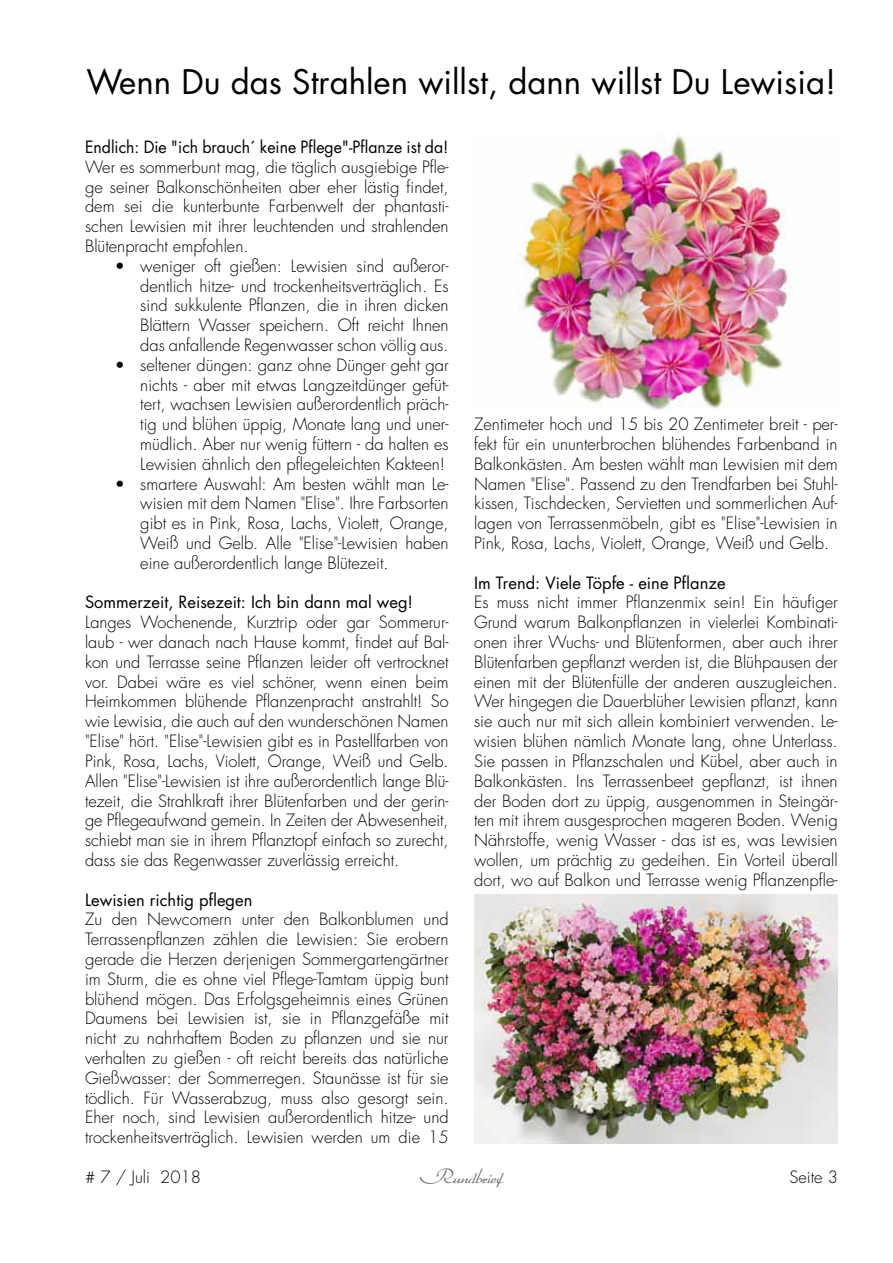
<style>
.page{position:relative;width:893px;height:1263px;background:#fff}
.page>*{position:absolute;margin:0;border:0;box-sizing:border-box;transform-origin:0 0}
.t1{font:33px "Futura Std";color:#000}
.t2{font:300 19.5px "Arabella Pro";color:#707172}
.t3{font:300 16.5px/19.8px "Futura Std";color:#000;text-align:justify}
.t4{font:16.5px "Futura Std";color:#000}
.t5{font:16.5px "Futura Std";color:#000;scale:.96 1}
</style>
<div class="page">
<img style="left:523px;top:133px;width:267px;height:277px">
<img style="left:474px;top:894px;width:364px;height:249px">
<h1 class="t1" style="left:87px;top:60px;width:751px">Wenn Du das Strahlen willst, dann willst Du Lewisia!</h1>
<p class="t5" style="left:85px;top:136px;width:380px">Endlich: Die "ich brauch´ keine Pflege"-Pflanze ist da!</p>
<p class="t3" style="left:85px;top:157px;width:365px">Wer es sommerbunt mag, die täglich ausgiebige Pfle&shy;ge seiner Balkonschönheiten aber eher lästig findet, dem sei die kunterbunte Farbenwelt der phantasti&shy;schen Lewisien mit ihrer leuchtenden und strahlenden Blütenpracht empfohlen.</p>
<p class="t3" style="left:140px;top:256px;width:310px;text-indent:-26px">• weniger oft gießen: Lewisien sind außeror&shy;dentlich hitze- und trockenheitsverträglich. Es sind sukkulente Pflanzen, die in ihren dicken Blättern Wasser speichern. Oft reicht Ihnen das anfallende Regenwasser schon völlig aus.</p>
<p class="t3" style="left:140px;top:355px;width:310px;text-indent:-26px">• seltener düngen: ganz ohne Dünger geht gar nichts - aber mit etwas Langzeitdünger gefüt&shy;tert, wachsen Lewisien außerordentlich präch&shy;tig und blühen üppig, Monate lang und uner&shy;müdlich. Aber nur wenig füttern - da halten es Lewisien ähnlich den pflegeleichten Kakteen!</p>
<p class="t3" style="left:140px;top:474px;width:310px;text-indent:-26px">• smartere Auswahl: Am besten wählt man Le&shy;wisien mit dem Namen "Elise". Ihre Farbsorten gibt es in Pink, Rosa, Lachs, Violett, Orange, Weiß und Gelb. Alle "Elise"-Lewisien haben eine außerordentlich lange Blütezeit.</p>
<p class="t4" style="left:85px;top:592px;width:330px">Sommerzeit, Reisezeit: Ich bin dann mal weg!</p>
<p class="t3" style="left:85px;top:613px;width:365px">Langes Wochenende, Kurztrip oder gar Sommerur&shy;laub - wer danach nach Hause kommt, findet auf Bal&shy;kon und Terrasse seine Pflanzen leider oft vertrocknet vor. Dabei wäre es viel schöner, wenn einen beim Heimkommen blühende Pflanzenpracht anstrahlt! So wie Lewisia, die auch auf den wunderschönen Namen "Elise" hört. "Elise"-Lewisien gibt es in Pastellfarben von Pink, Rosa, Lachs, Violett, Orange, Weiß und Gelb.<br>Allen "Elise"-Lewisien ist ihre außerordentlich lange Blü&shy;tezeit, die Strahlkraft ihrer Blütenfarben und der gerin&shy;ge Pflegeaufwand gemein. In Zeiten der Abwesenheit, schiebt man sie in ihrem Pflanztopf einfach so zurecht, dass sie das Regenwasser zuverlässig erreicht.</p>
<p class="t4" style="left:85px;top:889px;width:169px">Lewisien richtig pflegen</p>
<p class="t3" style="left:85px;top:910px;width:365px">Zu den Newcomern unter den Balkonblumen und Terrassenpflanzen zählen die Lewisien: Sie erobern gerade die Herzen derjenigen Sommergartengärtner im Sturm, die es ohne viel Pflege-Tamtam üppig bunt blühend mögen. Das Erfolgsgeheimnis eines Grünen Daumens bei Lewisien ist, sie in Pflanzgefäße mit nicht zu nahrhaftem Boden zu pflanzen und sie nur verhalten zu gießen - oft reicht bereits das natürliche Gießwasser: der Sommerregen. Staunässe ist für sie tödlich. Für Wasserabzug, muss also gesorgt sein.<br>Eher noch, sind Lewisien außerordentlich hitze- und trockenheitsverträglich. Lewisien werden um die 15</p>
<p class="t3" style="left:474px;top:415px;width:365px">Zentimeter hoch und 15 bis 20 Zentimeter breit - per&shy;fekt für ein ununterbrochen blühendes Farbenband in Balkonkästen. Am besten wählt man Lewisien mit dem Namen "Elise". Passend zu den Trendfarben bei Stuhl&shy;kissen, Tischdecken, Servietten und sommerlichen Auf&shy;lagen von Terrassenmöbeln, gibt es "Elise"-Lewisien in Pink, Rosa, Lachs, Violett, Orange, Weiß und Gelb.</p>
<p class="t4" style="left:474px;top:572px;width:253px">Im Trend: Viele Töpfe - eine Pflanze</p>
<p class="t3" style="left:474px;top:593px;width:365px">Es muss nicht immer Pflanzenmix sein! Ein häufiger Grund warum Balkonpflanzen in vielerlei Kombinati&shy;onen ihrer Wuchs- und Blütenformen, aber auch ihrer Blütenfarben gepflanzt werden ist, die Blühpausen der einen mit der Blütenfülle der anderen auszugleichen.<br>Wer hingegen die Dauerblüher Lewisien pflanzt, kann sie auch nur mit sich allein kombiniert verwenden. Le&shy;wisien blühen nämlich Monate lang, ohne Unterlass.<br>Sie passen in Pflanzschalen und Kübel, aber auch in Balkonkästen. Ins Terrassenbeet gepflanzt, ist ihnen der Boden dort zu üppig, ausgenommen in Steingär&shy;ten mit ihrem ausgesprochen mageren Boden. Wenig Nährstoffe, wenig Wasser - das ist es, was Lewisien wollen, um prächtig zu gedeihen. Ein Vorteil überall dort, wo auf Balkon und Terrasse wenig Pflanzenpfle-</p>
<p class="t2" style="left:420px;top:1165px;width:84px">Rundbrief</p>
<p class="t3" style="left:85px;top:1167px;width:118px"># 7 / Juli 2018</p>
<p class="t3" style="left:790px;top:1167px;width:50px">Seite 3</p>
</div>
